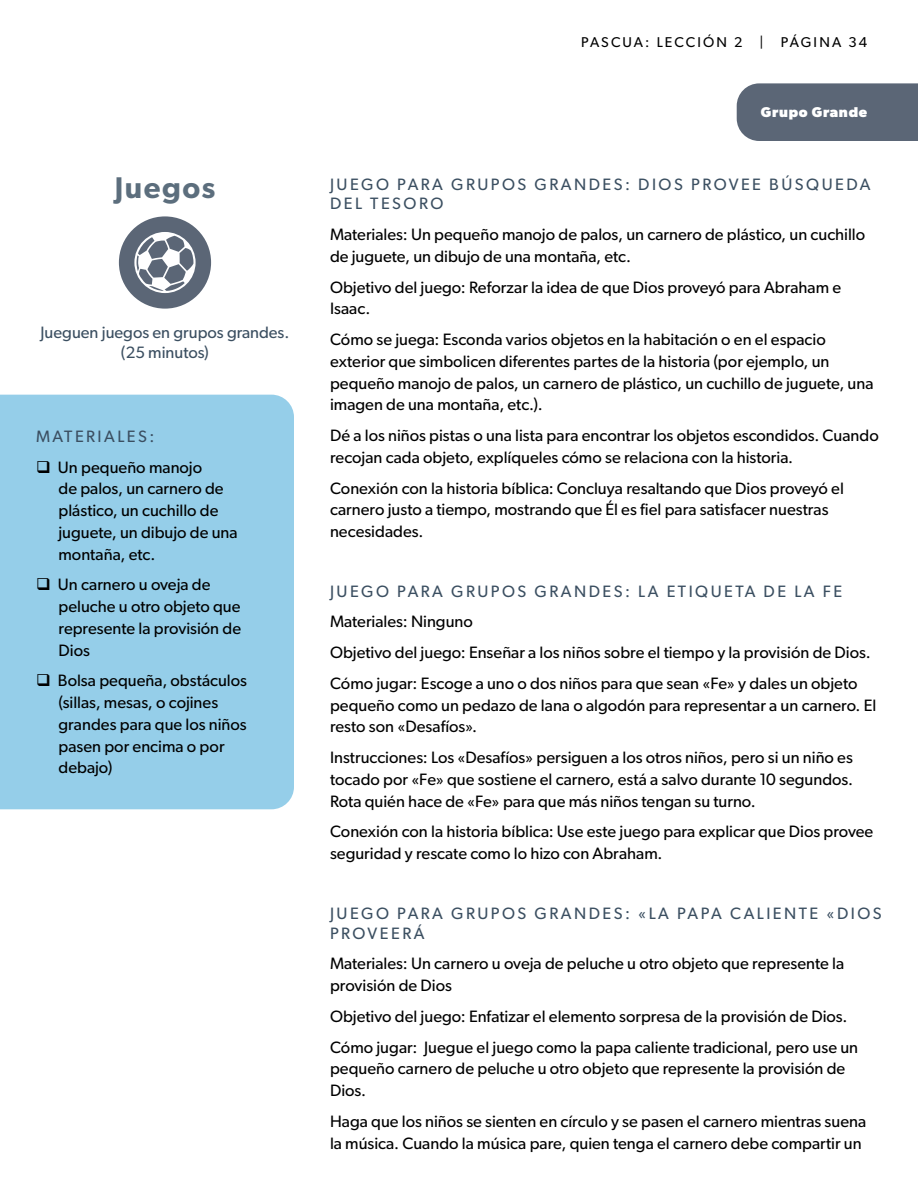
<style>
.page{position:relative;width:918px;height:1188px;background:#fff}
.page>*{position:absolute;margin:0;border:0;box-sizing:border-box;transform-origin:0 0}
.t1{font:600 30px "Gibson";letter-spacing:.05em;color:#5c6e7d}
.t2{font:16.5px/21.8px "Gibson";color:#000}
.t3{font:16.5px/19.8px "Gibson";letter-spacing:.15em;color:#3b4f61}
.t4{font:16.5px/19.8px "Gibson";color:#3b4f61;text-align:center}
.t5{font:14.25px "Gibson";letter-spacing:.15em;color:#000}
.t6{font:700 14.25px "Gibson";letter-spacing:.05em;color:#fff}
</style>
<div class="page">
<div style="left:119px;top:216px;width:92px;height:93px;background:#5b6676;border-radius:50%"></div>
<svg style="left:134px;top:232px;width:62px;height:61px"></svg>
<div style="left:737px;top:83px;width:181px;height:58px;background:#5b6676"></div>
<div style="left:0;top:395px;width:294px;height:414px;background:#95cee9"></div>
<h1 class="t1" style="left:115px;top:170px;width:102px">Juegos</h1>
<p class="t4" style="left:41px;top:323px;width:250px">Jueguen juegos en grupos grandes. (25 minutos)</p>
<p class="t3" style="left:36px;top:426px;width:120px">MATERIALES:</p>
<p class="t2" style="left:59px;top:456px;width:181px;text-indent:-23px">❑ Un pequeño manojo<br>de palos, un carnero de plástico, un cuchillo de juguete, un dibujo de una montaña, etc.</p>
<p class="t2" style="left:59px;top:574px;width:184px;text-indent:-23px">❑ Un carnero u oveja de peluche u otro objeto que represente la provisión de<br>Dios</p>
<p class="t2" style="left:59px;top:670px;width:190px;text-indent:-23px">❑ Bolsa pequeña, obstáculos (sillas, mesas, o cojines grandes para que los niños pasen por encima o por debajo)</p>
<p class="t5" style="left:581px;top:34px;width:288px">PASCUA: LECCIÓN 2 | PÁGINA 34</p>
<p class="t6" style="left:761px;top:104px;width:108px">Grupo Grande</p>
<p class="t3" style="left:330px;top:174px;width:542px">JUEGO PARA GRUPOS GRANDES: DIOS PROVEE BÚSQUEDA<br>DEL TESORO</p>
<p class="t2" style="left:330px;top:223px;width:537px">Materiales: Un pequeño manojo de palos, un carnero de plástico, un cuchillo de juguete, un dibujo de una montaña, etc.</p>
<p class="t2" style="left:330px;top:276px;width:513px">Objetivo del juego: Reforzar la idea de que Dios proveyó para Abraham e<br>Isaac.</p>
<p class="t2" style="left:330px;top:328px;width:545px">Cómo se juega: Esconda varios objetos en la habitación o en el espacio exterior que simbolicen diferentes partes de la historia (por ejemplo, un pequeño manojo de palos, un carnero de plástico, un cuchillo de juguete, una imagen de una montaña, etc.).</p>
<p class="t2" style="left:330px;top:424px;width:550px">Dé a los niños pistas o una lista para encontrar los objetos escondidos. Cuando recojan cada objeto, explíqueles cómo se relaciona con la historia.</p>
<p class="t2" style="left:330px;top:477px;width:515px">Conexión con la historia bíblica: Concluya resaltando que Dios proveyó el carnero justo a tiempo, mostrando que Él es fiel para satisfacer nuestras necesidades.</p>
<p class="t3" style="left:330px;top:581px;width:514px">JUEGO PARA GRUPOS GRANDES: LA ETIQUETA DE LA FE</p>
<p class="t2" style="left:330px;top:606px;width:542px;line-height:30.8px">Materiales: Ninguno<br>Objetivo del juego: Enseñar a los niños sobre el tiempo y la provisión de Dios.<br>Cómo jugar: Escoge a uno o dos niños para que sean «Fe» y dales un objeto</p>
<p class="t2" style="left:330px;top:694px;width:548px">pequeño como un pedazo de lana o algodón para representar a un carnero. El resto son «Desafíos».</p>
<p class="t2" style="left:330px;top:746px;width:525px;text-align:justify">Instrucciones: Los «Desafíos» persiguen a los otros niños, pero si un niño es tocado por «Fe» que sostiene el carnero, está a salvo durante 10 segundos.<br>Rota quién hace de «Fe» para que más niños tengan su turno.</p>
<p class="t2" style="left:330px;top:821px;width:545px">Conexión con la historia bíblica: Use este juego para explicar que Dios provee seguridad y rescate como lo hizo con Abraham.</p>
<p class="t3" style="left:330px;top:903px;width:553px">JUEGO PARA GRUPOS GRANDES: «LA PAPA CALIENTE «DIOS<br>PROVEERÁ</p>
<p class="t2" style="left:330px;top:953px;width:516px">Materiales: Un carnero u oveja de peluche u otro objeto que represente la provisión de Dios</p>
<p class="t2" style="left:330px;top:1001px;width:530px;line-height:30.8px">Objetivo del juego: Enfatizar el elemento sorpresa de la provisión de Dios.<br>Cómo jugar: Juegue el juego como la papa caliente tradicional, pero use un</p>
<p class="t2" style="left:330px;top:1058px;width:517px">pequeño carnero de peluche u otro objeto que represente la provisión de<br>Dios.</p>
<p class="t2" style="left:330px;top:1110px;width:538px">Haga que los niños se sienten en círculo y se pasen el carnero mientras suena la música. Cuando la música pare, quien tenga el carnero debe compartir un</p>
</div>
